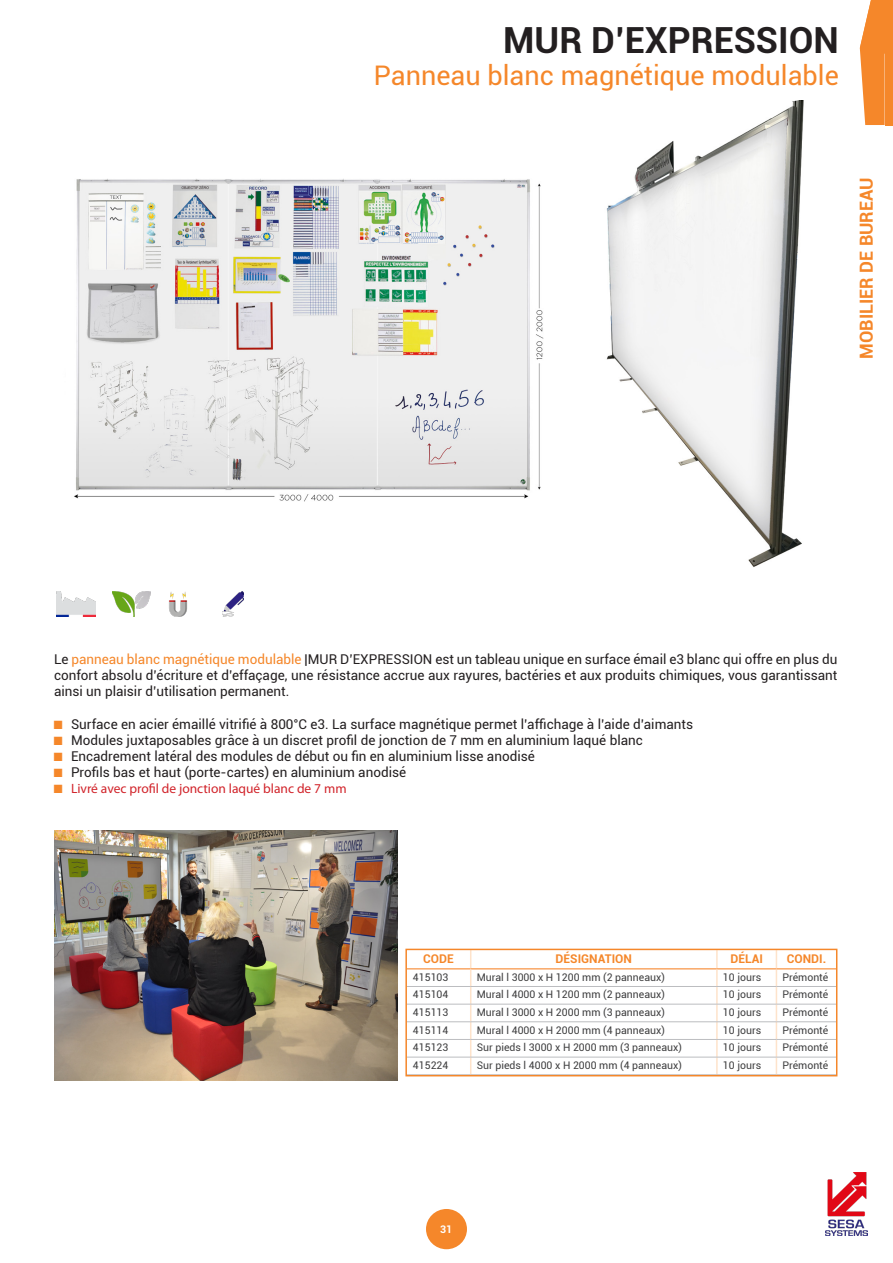
<style>
.page{position:relative;width:893px;height:1263px;background:#fff}
.page>*{position:absolute;margin:0;border:0;box-sizing:border-box;transform-origin:0 0}
.t1{font:700 36px "Roboto";color:#231f20}
.t2{font:27px "Roboto";color:#f5872a}
.t3{font:700 18px "Roboto";color:#f5872a}
.t4{font:13.5px/16.2px "Roboto";color:#231f20;text-align:justify}
.t5{font:13.5px "Myriad Pro";color:#d1232a}
.t6{font:700 12px "Roboto";color:#f5872a}
.t7{font:10.5px "Roboto";color:#3e3e3f}
.t8{font:700 10.5px "Roboto";color:#fff}
.s1{color:#f5872a}
.s2{font-family:"Courier New";color:#f5872a}
</style>
<div class="page">
<div style="left:426px;top:1209px;width:41px;height:40px;background:#f5872a;border-radius:50%"></div>
<img style="left:826px;top:1172px;width:42px;height:63px">
<svg style="left:860px;top:0;width:33px;height:125px;background:#f69442"></svg>
<img style="left:74px;top:179px;width:470px;height:323px">
<img style="left:54px;top:831px;width:344px;height:249px">
<img style="left:606px;top:100px;width:198px;height:467px">
<img style="left:57px;top:591px;width:38px;height:26px">
<img style="left:112px;top:591px;width:38px;height:26px">
<img style="left:169px;top:592px;width:19px;height:25px">
<img style="left:223px;top:591px;width:21px;height:26px">
<svg style="left:405px;top:948px;width:433px;height:129px"></svg>
<h1 class="t1" style="left:503px;top:14px;width:337px">MUR D’EXPRESSION</h1>
<h2 class="t2" style="left:374px;top:56px;width:466px">Panneau blanc magnétique modulable</h2>
<h3 class="t3" style="left:854px;top:359px;width:183px;rotate:-90deg">MOBILIER DE BUREAU</h3>
<p class="t4" style="left:54px;top:650px;width:785px">Le <span class="s1">panneau blanc magnétique modulable</span> |MUR D’EXPRESSION est un tableau unique en surface émail e3 blanc qui offre en plus du confort absolu d’écriture et d’effaçage, une résistance accrue aux rayures, bactéries et aux produits chimiques, vous garantissant ainsi un plaisir d’utilisation permanent.</p>
<p class="t4" style="left:54px;top:715px;width:641px"><span class="s2">■</span> Surface en acier émaillé vitrifié à 800°C e3. La surface magnétique permet l’affichage à l’aide d’aimants</p>
<p class="t4" style="left:54px;top:731px;width:590px"><span class="s2">■</span> Modules juxtaposables grâce à un discret profil de jonction de 7 mm en aluminium laqué blanc</p>
<p class="t4" style="left:54px;top:748px;width:482px"><span class="s2">■</span> Encadrement latéral des modules de début ou fin en aluminium lisse anodisé</p>
<p class="t4" style="left:54px;top:764px;width:354px"><span class="s2">■</span> Profils bas et haut (porte-cartes) en aluminium anodisé</p>
<p class="t5" style="left:54px;top:781px;width:294px"><span class="s2">■</span> Livré avec profil de jonction laqué blanc de 7 mm</p>
<p class="t6" style="left:423px;top:951px;width:32px">CODE</p>
<p class="t6" style="left:556px;top:951px;width:78px">DÉSIGNATION</p>
<p class="t6" style="left:730px;top:951px;width:34px">DÉLAI</p>
<p class="t6" style="left:787px;top:951px;width:41px">CONDI.</p>
<p class="t7" style="left:413px;top:969px;width:37px">415103</p>
<p class="t7" style="left:477px;top:969px;width:190px">Mural l 3000 x H 1200 mm (2 panneaux)</p>
<p class="t7" style="left:723px;top:969px;width:40px">10 jours</p>
<p class="t7" style="left:782px;top:969px;width:47px">Prémonté</p>
<p class="t7" style="left:413px;top:987px;width:37px">415104</p>
<p class="t7" style="left:477px;top:987px;width:190px">Mural l 4000 x H 1200 mm (2 panneaux)</p>
<p class="t7" style="left:723px;top:987px;width:40px">10 jours</p>
<p class="t7" style="left:782px;top:987px;width:47px">Prémonté</p>
<p class="t7" style="left:413px;top:1005px;width:37px">415113</p>
<p class="t7" style="left:477px;top:1005px;width:190px">Mural l 3000 x H 2000 mm (3 panneaux)</p>
<p class="t7" style="left:723px;top:1005px;width:40px">10 jours</p>
<p class="t7" style="left:782px;top:1005px;width:47px">Prémonté</p>
<p class="t7" style="left:413px;top:1022px;width:37px">415114</p>
<p class="t7" style="left:477px;top:1022px;width:190px">Mural l 4000 x H 2000 mm (4 panneaux)</p>
<p class="t7" style="left:723px;top:1022px;width:40px">10 jours</p>
<p class="t7" style="left:782px;top:1022px;width:47px">Prémonté</p>
<p class="t7" style="left:413px;top:1040px;width:37px">415123</p>
<p class="t7" style="left:477px;top:1040px;width:207px">Sur pieds l 3000 x H 2000 mm (3 panneaux)</p>
<p class="t7" style="left:723px;top:1040px;width:40px">10 jours</p>
<p class="t7" style="left:782px;top:1040px;width:47px">Prémonté</p>
<p class="t7" style="left:413px;top:1058px;width:37px">415224</p>
<p class="t7" style="left:477px;top:1058px;width:207px">Sur pieds l 4000 x H 2000 mm (4 panneaux)</p>
<p class="t7" style="left:723px;top:1058px;width:40px">10 jours</p>
<p class="t7" style="left:782px;top:1058px;width:47px">Prémonté</p>
<p class="t8" style="left:440px;top:1222px;width:14px">31</p>
</div>
